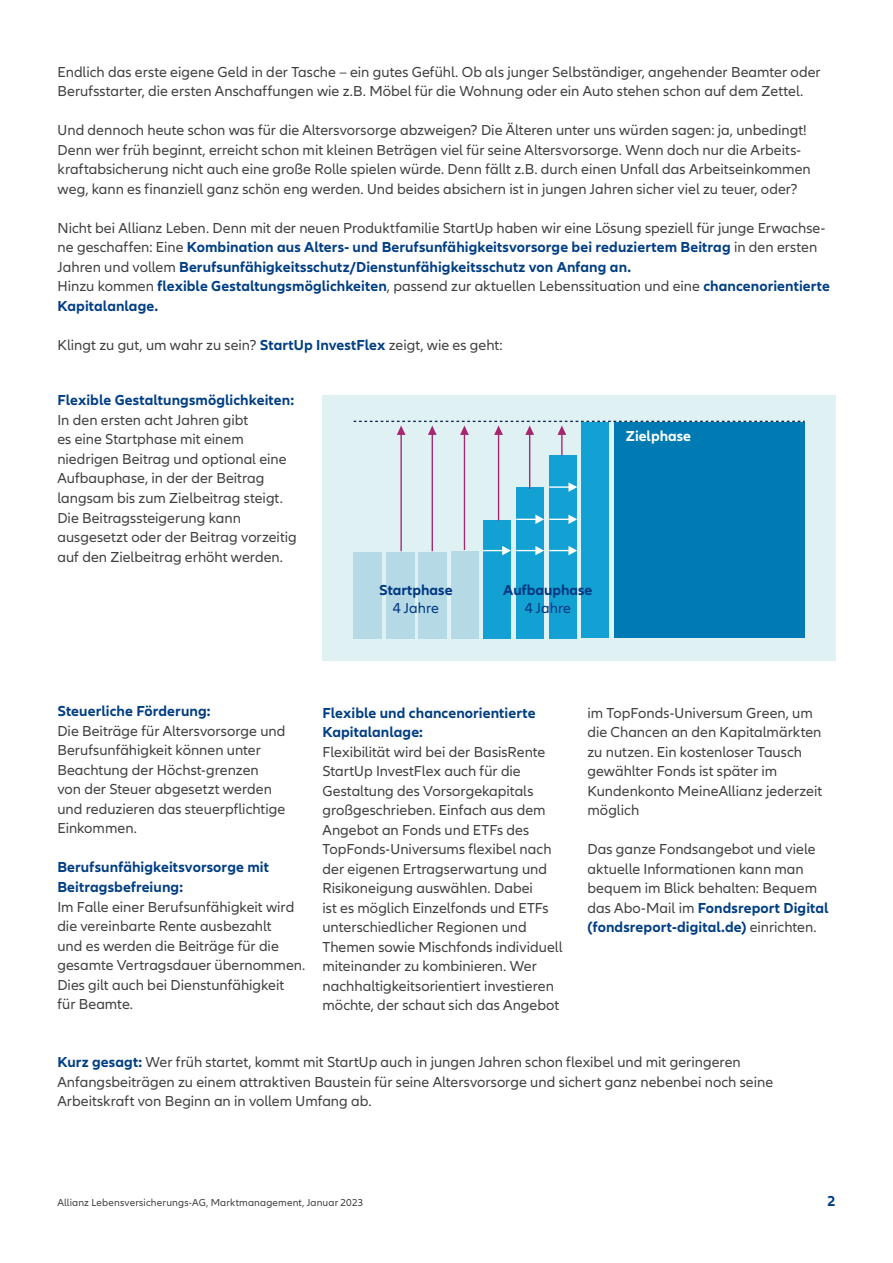
<style>
.page{position:relative;width:893px;height:1263px;background:#fff}
.page>*{position:absolute;margin:0;border:0;box-sizing:border-box;transform-origin:0 0}
.t1{font:15px/19.5px "Allianz Neo";color:#414140}
.t2{font:700 15px/19.5px "Allianz Neo";letter-spacing:.005em;color:#003e84}
.t3{font:700 15px "Allianz Neo";color:#003781}
.t4{font:15px "Allianz Neo";color:#003781}
.t5{font:700 15px "Allianz Neo";color:#fff}
.t6{font:10.5px "Allianz Neo";letter-spacing:.015em;color:#414140}
.s1{font-weight:700;color:#003e84}
</style>
<div class="page">
<div style="left:322px;top:395px;width:514px;height:266px;background:#e0f1f4"></div>
<div style="left:483px;top:520px;width:28px;height:118px;background:#13a0d3"></div>
<div style="left:516px;top:487px;width:28px;height:151px;background:#13a0d3"></div>
<div style="left:549px;top:455px;width:28px;height:183px;background:#13a0d3"></div>
<div style="left:581px;top:422px;width:28px;height:216px;background:#13a0d3"></div>
<div style="left:614px;top:422px;width:191px;height:216px;background:#007ab3"></div>
<div style="left:386px;top:552px;width:28px;height:86px;background:#b5dae6"></div>
<div style="left:354px;top:552px;width:28px;height:86px;background:#b5dae6"></div>
<div style="left:451px;top:551px;width:28px;height:87px;background:#b5dae6"></div>
<div style="left:418px;top:552px;width:28px;height:86px;background:#b5dae6"></div>
<hr style="left:432px;top:433px;width:1px;height:118px;background:#a6276f">
<hr style="left:464px;top:433px;width:1px;height:117px;background:#a6276f">
<hr style="left:400px;top:433px;width:2px;height:118px;background:#a6276f">
<hr style="left:529px;top:433px;width:1px;height:56px;background:#a6276f">
<hr style="left:561px;top:433px;width:2px;height:22px;background:#a6276f">
<hr style="left:498px;top:433px;width:1px;height:87px;background:#a6276f">
<svg style="left:354px;top:421px;width:451px;height:14px"></svg>
<svg style="left:483px;top:546px;width:94px;height:9px"></svg>
<svg style="left:516px;top:515px;width:61px;height:9px"></svg>
<hr style="left:549px;top:486px;width:21px;height:2px;background:#fff">
<svg style="left:568px;top:482px;width:9px;height:10px"></svg>
<p class="t1" style="left:58px;top:63px;width:765px">Endlich das erste eigene Geld in der Tasche – ein gutes Gefühl. Ob als junger Selbständiger, angehender Beamter oder<br>Berufsstarter, die ersten Anschaffungen wie z.B. Möbel für die Wohnung oder ein Auto stehen schon auf dem Zettel.</p>
<p class="t1" style="left:58px;top:121px;width:755px">Und dennoch heute schon was für die Altersvorsorge abzweigen? Die Älteren unter uns würden sagen: ja, unbedingt!<br>Denn wer früh beginnt, erreicht schon mit kleinen Beträgen viel für seine Altersvorsorge. Wenn doch nur die Arbeits&shy;kraftabsicherung nicht auch eine große Rolle spielen würde. Denn fällt z.B. durch einen Unfall das Arbeitseinkommen weg, kann es finanziell ganz schön eng werden. Und beides absichern ist in jungen Jahren sicher viel zu teuer, oder?</p>
<p class="t1" style="left:58px;top:219px;width:774px">Nicht bei Allianz Leben. Denn mit der neuen Produktfamilie StartUp haben wir eine Lösung speziell für junge Erwachse&shy;ne geschaffen: Eine <span class="s1">Kombination aus Alters- und Berufsunfähigkeitsvorsorge bei reduziertem Beitrag</span> in den ersten Jahren und vollem <span class="s1">Berufsunfähigkeitsschutz/Dienstunfähigkeitsschutz von Anfang an.<br></span>Hinzu kommen <span class="s1">flexible Gestaltungsmöglichkeiten</span>, passend zur aktuellen Lebenssituation und eine <span class="s1">chancenorientierte Kapitalanlage.</span></p>
<p class="t1" style="left:58px;top:336px;width:447px">Klingt zu gut, um wahr zu sein? <span class="s1">StartUp InvestFlex</span> zeigt, wie es geht:</p>
<p class="t2" style="left:57px;top:391px;width:238px">Flexible Gestaltungsmöglichkeiten:</p>
<p class="t1" style="left:57px;top:411px;width:241px">In den ersten acht Jahren gibt<br>es eine Startphase mit einem niedrigen Beitrag und optional eine Aufbauphase, in der der Beitrag langsam bis zum Zielbeitrag steigt.<br>Die Beitragssteigerung kann ausgesetzt oder der Beitrag vorzeitig auf den Zielbeitrag erhöht werden.</p>
<p class="t5" style="left:626px;top:428px;width:67px">Zielphase</p>
<p class="t3" style="left:379px;top:582px;width:75px">Startphase</p>
<p class="t4" style="left:393px;top:600px;width:48px">4 Jahre</p>
<p class="t3" style="left:503px;top:582px;width:91px">Aufbauphase</p>
<p class="t4" style="left:525px;top:600px;width:48px">4 Jahre</p>
<p class="t2" style="left:57px;top:702px;width:155px">Steuerliche Förderung:</p>
<p class="t1" style="left:57px;top:722px;width:230px">Die Beiträge für Altersvorsorge und<br>Berufsunfähigkeit können unter<br>Beachtung der Höchst-grenzen von der Steuer abgesetzt werden und reduzieren das steuerpflichtige<br>Einkommen.</p>
<p class="t2" style="left:57px;top:858px;width:213px">Berufsunfähigkeitsvorsorge mit<br>Beitragsbefreiung:</p>
<p class="t1" style="left:57px;top:897px;width:250px">Im Falle einer Berufsunfähigkeit wird die vereinbarte Rente ausbezahlt<br>und es werden die Beiträge für die gesamte Vertragsdauer übernommen.<br>Dies gilt auch bei Dienstunfähigkeit für Beamte.</p>
<p class="t2" style="left:322px;top:703px;width:215px">Flexible und chancenorientierte<br>Kapitalanlage:</p>
<p class="t1" style="left:322px;top:742px;width:242px">Flexibilität wird bei der BasisRente StartUp InvestFlex auch für die Gestaltung des Vorsorgekapitals großgeschrieben. Einfach aus dem Angebot an Fonds und ETFs des TopFonds-Universums flexibel nach der eigenen Ertragserwartung und Risikoneigung auswählen. Dabei<br>ist es möglich Einzelfonds und ETFs unterschiedlicher Regionen und Themen sowie Mischfonds individuell miteinander zu kombinieren. Wer nachhaltigkeitsorientiert investieren möchte, der schaut sich das Angebot</p>
<p class="t1" style="left:587px;top:703px;width:236px">im TopFonds-Universum Green, um die Chancen an den Kapitalmärkten zu nutzen. Ein kostenloser Tausch gewählter Fonds ist später im<br>Kundenkonto MeineAllianz jederzeit möglich</p>
<p class="t1" style="left:587px;top:840px;width:243px">Das ganze Fondsangebot und viele aktuelle Informationen kann man bequem im Blick behalten: Bequem das Abo-Mail im <span class="s1">Fondsreport Digital (fondsreport-digital.de)</span> einrichten.</p>
<p class="t1" style="left:57px;top:1053px;width:717px"><span class="s1">Kurz gesagt:</span> Wer früh startet, kommt mit StartUp auch in jungen Jahren schon flexibel und mit geringeren<br>Anfangsbeiträgen zu einem attraktiven Baustein für seine Altersvorsorge und sichert ganz nebenbei noch seine<br>Arbeitskraft von Beginn an in vollem Umfang ab.</p>
<p class="t6" style="left:57px;top:1196px;width:308px">Allianz Lebensversicherungs-AG, Marktmanagement, Januar 2023</p>
<p class="t2" style="left:827px;top:1191px;width:10px">2</p>
</div>
